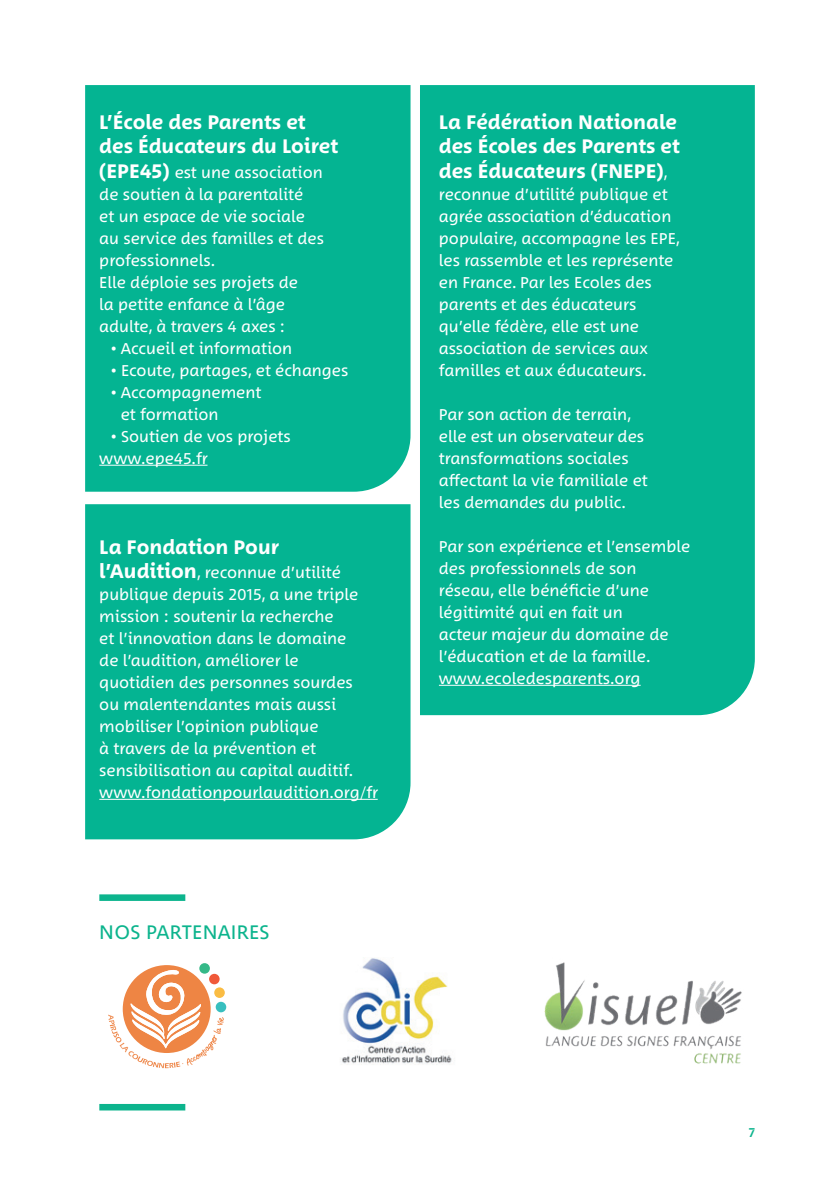
<style>
.page{position:relative;width:840px;height:1191px;background:#fff}
.page>*{position:absolute;margin:0;border:0;box-sizing:border-box;transform-origin:0 0}
.t1{font:700 20px/24px "Between 3";color:#fff}
.t2{font:20px "Between 3";letter-spacing:.01em;color:#0cb48d}
.t3{font:16px/22px "Between 3";color:#fff}
.t4{font:12px "ITC Avant Gardefor FPA";color:#0cb48d}
.s1{font-weight:700;font-size:20px}
.s2{font-weight:400;font-size:16px}
</style>
<div class="page">
<div style="left:420px;top:85px;width:334px;height:630px;background:#04b492"></div>
<div style="left:85px;top:85px;width:325px;height:407px;background:#04b492"></div>
<div style="left:85px;top:504px;width:325px;height:335px;background:#04b492"></div>
<div style="left:99px;top:1104px;width:86px;height:6px;background:#0cb48d"></div>
<div style="left:99px;top:894px;width:86px;height:7px;background:#0cb48d"></div>
<hr style="left:99px;top:465px;width:108px;height:1px;background:#fff">
<hr style="left:99px;top:799px;width:278px;height:1px;background:#fff">
<hr style="left:438px;top:685px;width:202px;height:1px;background:#fff">
<img style="left:544px;top:962px;width:198px;height:102px">
<img style="left:342px;top:958px;width:110px;height:107px">
<svg style="left:199px;top:963px;width:11px;height:10px"></svg>
<div style="left:215px;top:1001px;width:11px;height:11px;background:#38bfbf;border-radius:50%"></div>
<svg style="left:108px;top:965px;width:116px;height:103px"></svg>
<p class="t1" style="left:99px;top:110px;width:240px">L’École des Parents et des Éducateurs du Loiret</p>
<p class="t3" style="left:99px;top:161px;width:226px"><span class="s1">(EPE45)</span> est une association de soutien à la parentalité<br>et un espace de vie sociale au service des familles et des professionnels.<br>Elle déploie ses projets de<br>la petite enfance à l’âge adulte, à travers 4 axes :</p>
<p class="t3" style="left:111px;top:337px;width:183px">• Accueil et information</p>
<p class="t3" style="left:111px;top:359px;width:239px">• Ecoute, partages, et échanges</p>
<p class="t3" style="left:121px;top:381px;width:142px;text-indent:-10px">• Accompagnement et formation</p>
<p class="t3" style="left:99px;top:425px;width:193px;text-indent:11px">• Soutien de vos projets www.epe45.fr</p>
<p class="t1" style="left:99px;top:534px;width:181px">La Fondation Pour</p>
<p class="t3" style="left:99px;top:561px;width:280px"><span class="s1">l’Audition</span>, reconnue d’utilité publique depuis 2015, a une triple mission : soutenir la recherche<br>et l’innovation dans le domaine<br>de l’audition, améliorer le<br>quotidien des personnes sourdes<br>ou malentendantes mais aussi mobiliser l’opinion publique<br>à travers de la prévention et sensibilisation au capital auditif. www.fondationpourlaudition.org/fr</p>
<p class="t2" style="left:99px;top:919px;width:171px">NOS PARTENAIRES</p>
<p class="t1" style="left:438px;top:110px;width:242px">La Fédération Nationale des Écoles des Parents et des Éducateurs (FNEPE)<span class="s2">,</span></p>
<p class="t3" style="left:438px;top:183px;width:243px">reconnue d’utilité publique et agrée association d’éducation populaire, accompagne les EPE, les rassemble et les représente en France. Par les Ecoles des parents et des éducateurs qu’elle fédère, elle est une association de services aux familles et aux éducateurs.</p>
<p class="t3" style="left:438px;top:403px;width:210px">Par son action de terrain, elle est un observateur des transformations sociales affectant la vie familiale et les demandes du public.</p>
<p class="t3" style="left:438px;top:535px;width:253px">Par son expérience et l’ensemble des professionnels de son réseau, elle bénéficie d’une légitimité qui en fait un<br>acteur majeur du domaine de l’éducation et de la famille. www.ecoledesparents.org</p>
<p class="t4" style="left:748px;top:1124px;width:7px">7</p>
</div>
